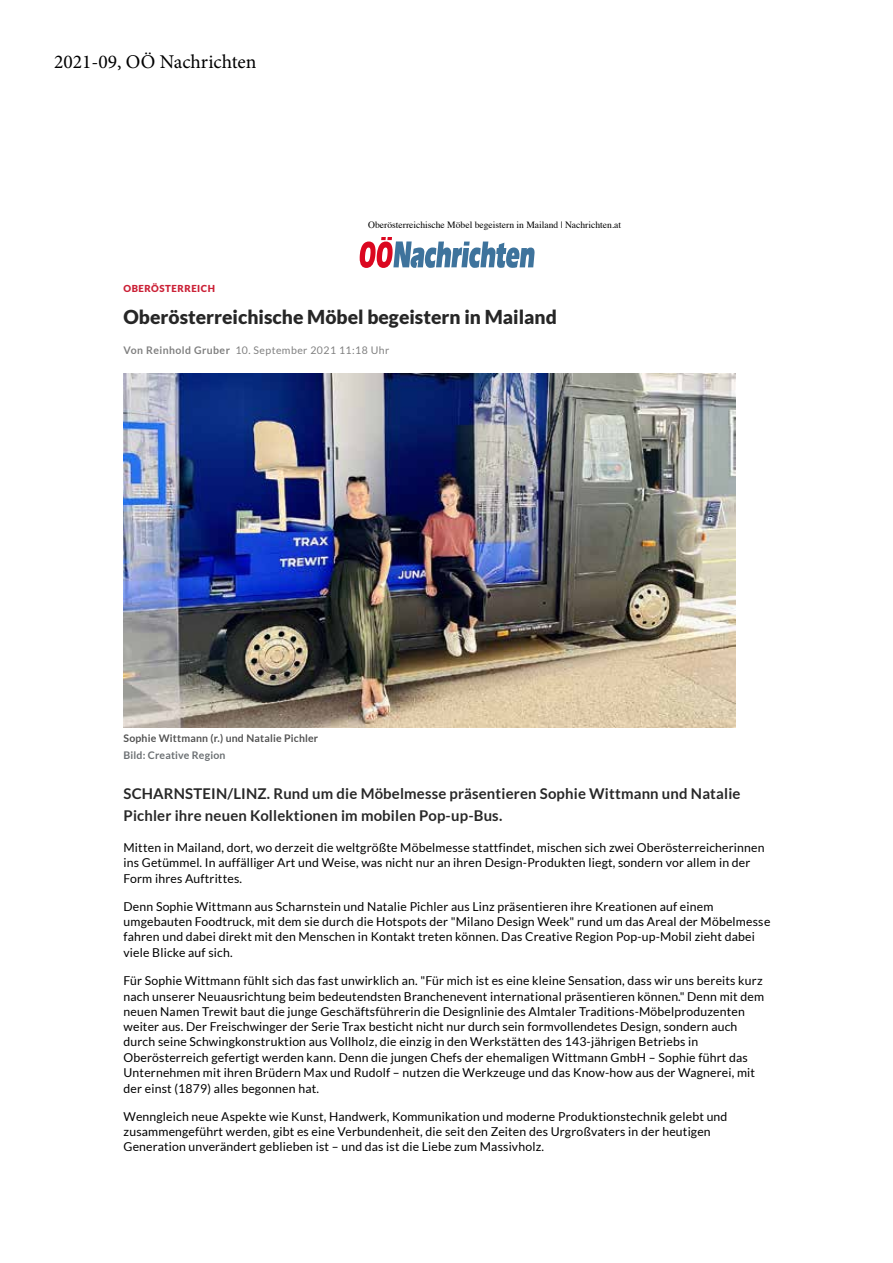
<style>
.page{position:relative;width:893px;height:1263px;background:#fff}
.page>*{position:absolute;margin:0;border:0;box-sizing:border-box;transform-origin:0 0}
.t1{font:19.5px "Minion Pro";color:#000}
.t2{font:900 19.2px "Lato";color:rgb(0 0 0/.85)}
.t3{font:700 14.85px/21.9px "Lato";letter-spacing:.01em;color:#000}
.t4{font:12.3px/15.3px "Lato";letter-spacing:.015em;color:#000}
.t5{font:10.5px "Lato";letter-spacing:.04em;color:rgb(0 0 0/.5)}
.t6{font:700 10.5px "Lato";letter-spacing:.015em;color:rgb(0 0 0/.8)}
.t7{font:700 10.5px "Lato";letter-spacing:.015em;color:#505559}
.t8{font:9.6px "Times";color:#000}
.t9{font:900 9.6px "Lato";letter-spacing:.055em;color:#cb2036}
.s1{font-weight:700}
</style>
<div class="page">
<svg style="left:360px;top:237px;width:175px;height:31px"></svg>
<img style="left:124px;top:374px;width:612px;height:354px">
<h1 class="t1" style="left:54px;top:49px;width:204px">2021-09, OÖ Nachrichten</h1>
<p class="t8" style="left:368px;top:215px;width:254px">Oberösterreichische Möbel begeistern in Mailand | Nachrichten.at</p>
<p class="t9" style="left:124px;top:283px;width:93px">OBERÖSTERREICH</p>
<h2 class="t2" style="left:124px;top:306px;width:435px">Oberösterreichische Möbel begeistern in Mailand</h2>
<p class="t5" style="left:124px;top:344px;width:267px"><span class="s1">Von Reinhold Gruber</span> 10. September 2021 11:18 Uhr</p>
<p class="t6" style="left:124px;top:732px;width:196px">Sophie Wittmann (r.) und Natalie Pichler</p>
<p class="t7" style="left:124px;top:749px;width:103px">Bild: Creative Region</p>
<p class="t3" style="left:124px;top:782px;width:618px">SCHARNSTEIN/LINZ. Rund um die Möbelmesse präsentieren Sophie Wittmann und Natalie<br>Pichler ihre neuen Kollektionen im mobilen Pop-up-Bus.</p>
<p class="t4" style="left:124px;top:840px;width:642px">Mitten in Mailand, dort, wo derzeit die weltgrößte Möbelmesse stattfindet, mischen sich zwei Oberösterreicherinnen ins Getümmel. In auffälliger Art und Weise, was nicht nur an ihren Design-Produkten liegt, sondern vor allem in der<br>Form ihres Auftrittes.</p>
<p class="t4" style="left:124px;top:898px;width:648px">Denn Sophie Wittmann aus Scharnstein und Natalie Pichler aus Linz präsentieren ihre Kreationen auf einem umgebauten Foodtruck, mit dem sie durch die Hotspots der "Milano Design Week" rund um das Areal der Möbelmesse fahren und dabei direkt mit den Menschen in Kontakt treten können. Das Creative Region Pop-up-Mobil zieht dabei viele Blicke auf sich.</p>
<p class="t4" style="left:124px;top:973px;width:642px">Für Sophie Wittmann fühlt sich das fast unwirklich an. "Für mich ist es eine kleine Sensation, dass wir uns bereits kurz nach unserer Neuausrichtung beim bedeutendsten Branchenevent international präsentieren können." Denn mit dem neuen Namen Trewit baut die junge Geschäftsführerin die Designlinie des Almtaler Traditions-Möbelproduzenten weiter aus. Der Freischwinger der Serie Trax besticht nicht nur durch sein formvollendetes Design, sondern auch durch seine Schwingkonstruktion aus Vollholz, die einzig in den Werkstätten des 143-jährigen Betriebs in Oberösterreich gefertigt werden kann. Denn die jungen Chefs der ehemaligen Wittmann GmbH – Sophie führt das Unternehmen mit ihren Brüdern Max und Rudolf – nutzen die Werkzeuge und das Know-how aus der Wagnerei, mit der einst (1879) alles begonnen hat.</p>
<p class="t4" style="left:124px;top:1108px;width:605px">Wenngleich neue Aspekte wie Kunst, Handwerk, Kommunikation und moderne Produktionstechnik gelebt und zusammengeführt werden, gibt es eine Verbundenheit, die seit den Zeiten des Urgroßvaters in der heutigen<br>Generation unverändert geblieben ist – und das ist die Liebe zum Massivholz.</p>
</div>
